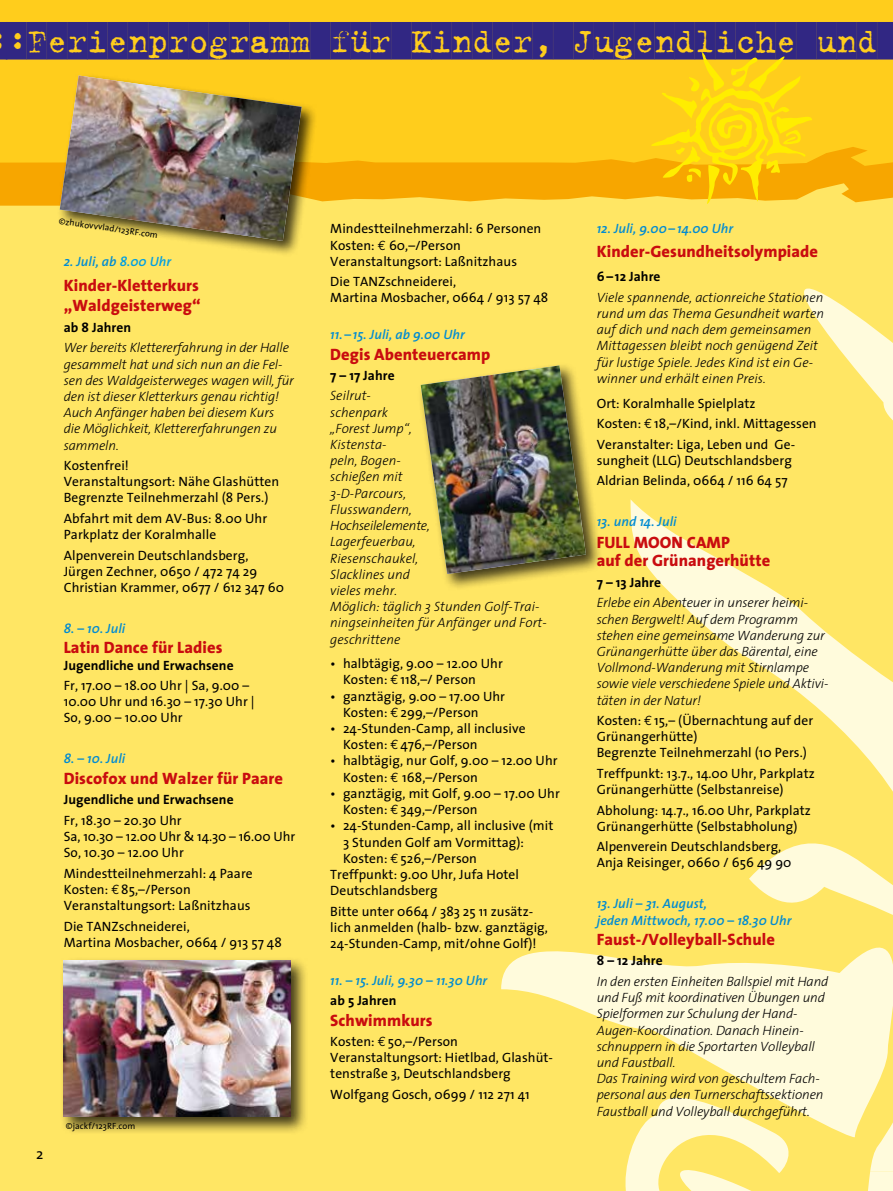
<style>
.page{position:relative;width:893px;height:1191px;background:#ffe664}
.page>*{position:absolute;margin:0;border:0;box-sizing:border-box;transform-origin:0 0}
.t1{font:37.5px "Trixie Cameo";letter-spacing:-.01em;color:#312783}
.t2{font:800 16.5px/20.4px "The Sans";letter-spacing:.005em;color:#c90c0f}
.t3{font:15px "The Sans";color:#000}
.t4{font:13.5px/16.2px "The Sans";letter-spacing:.005em;color:#000}
.t5{font:italic 300 13.5px/16.2px "The Sans";letter-spacing:-.01em;color:#000}
.t6{font:italic 600 13.5px/16.2px "The Sans";letter-spacing:.005em;color:#008bd2}
.t7{font:700 13.5px "The Sans";letter-spacing:.005em;color:#000}
.t8{font:9px "The Sans";letter-spacing:.005em;color:#000}
.s1{color:#009fe3}
.s2{font-family:"Euro Mono"}
</style>
<div class="page">
<svg style="left:804px;top:288px;width:89px;height:133px"></svg>
<svg style="left:501px;top:951px;width:130px;height:77px;fill:#fffbdc"></svg>
<svg style="left:625px;top:1151px;width:268px;height:40px"></svg>
<svg style="left:631px;top:500px;width:262px;height:688px"></svg>
<svg style="left:0;top:166px;width:893px;height:40px;fill:#f7a600"></svg>
<div style="left:0;top:0;width:893px;height:166px;background:#ffcd1c"></div>
<div style="left:0;top:22px;width:893px;height:42px;background:#ffcd1c"></div>
<svg style="left:647px;top:52px;width:165px;height:154px;background:#fdce13"></svg>
<div style="left:418px;top:362px;width:185px;height:229px;background:#000;opacity:.75"></div>
<img style="left:421px;top:365px;width:165px;height:209px">
<div style="left:59px;top:956px;width:249px;height:179px;background:#000;opacity:.75"></div>
<img style="left:64px;top:960px;width:226px;height:156px">
<div style="left:57px;top:72px;width:260px;height:185px;background:#000;opacity:.75"></div>
<img style="left:60px;top:75px;width:242px;height:166px">
<h1 class="t1" style="left:6px;top:21px;width:873px">:FERIENPROGRAMM FÜR KINDER, JUGENDLICHE UND</h1>
<p class="t8" style="left:60px;top:213px;width:101px;rotate:8deg">©zhukovvvlad/123RF.com</p>
<p class="t6" style="left:64px;top:253px;width:109px">2. Juli, ab <span class="s1">8.00 Uhr</span></p>
<p class="t2" style="left:64px;top:275px;width:138px">Kinder-Kletterkurs „Waldgeisterweg“</p>
<p class="t7" style="left:64px;top:316px;width:69px">ab 8 Jahren</p>
<p class="t5" style="left:64px;top:339px;width:232px">Wer bereits Klettererfahrung in der Halle gesammelt hat und sich nun an die Fel&shy;sen des Waldgeisterweges wagen will, für den ist dieser Kletterkurs genau richtig!<br>Auch Anfänger haben bei diesem Kurs die Möglichkeit, Klettererfahrungen zu sammeln.</p>
<p class="t4" style="left:64px;top:457px;width:217px">Kostenfrei!<br>Veranstaltungsort: Nähe Glashütten<br>Begrenzte Teilnehmerzahl (8 Pers.)</p>
<p class="t4" style="left:64px;top:510px;width:205px">Abfahrt mit dem AV-Bus: 8.00 Uhr<br>Parkplatz der Koralmhalle</p>
<p class="t4" style="left:64px;top:546px;width:222px">Alpenverein Deutschlandsberg,<br>Jürgen Zechner, 0650 / 472 74 29<br>Christian Krammer, 0677 / 612 347 60</p>
<p class="t6" style="left:64px;top:620px;width:63px">8. – 10. Juli</p>
<p class="t2" style="left:64px;top:637px;width:160px">Latin Dance für Ladies</p>
<p class="t7" style="left:64px;top:654px;width:171px">Jugendliche und Erwachsene</p>
<p class="t4" style="left:64px;top:677px;width:192px">Fr, 17.00 – 18.00 Uhr | Sa, 9.00 –<br>10.00 Uhr und 16.30 – 17.30 Uhr |<br>So, 9.00 – 10.00 Uhr</p>
<p class="t6" style="left:64px;top:750px;width:63px">8. – 10. Juli</p>
<p class="t2" style="left:64px;top:767px;width:221px">Discofox und Walzer für Paare</p>
<p class="t7" style="left:64px;top:788px;width:171px">Jugendliche und Erwachsene</p>
<p class="t4" style="left:64px;top:811px;width:233px">Fr, 18.30 – 20.30 Uhr<br>Sa, 10.30 – 12.00 Uhr &amp; 14.30 – 16.00 Uhr<br>So, 10.30 – 12.00 Uhr</p>
<p class="t4" style="left:64px;top:864px;width:190px">Mindestteilnehmerzahl: 4 Paare<br>Kosten: <span class="s2">€</span> 85,–/Person<br>Veranstaltungsort: Laßnitzhaus</p>
<p class="t4" style="left:64px;top:917px;width:220px">Die TANZschneiderei,<br>Martina Mosbacher, 0664 / 913 57 48</p>
<p class="t3" style="left:36px;top:1141px;width:9px">2</p>
<p class="t8" style="left:66px;top:1118px;width:71px">©jackf/123RF.com</p>
<p class="t4" style="left:330px;top:220px;width:213px">Mindestteilnehmerzahl: 6 Personen<br>Kosten: <span class="s2">€</span> 60,–/Person<br>Veranstaltungsort: Laßnitzhaus</p>
<p class="t4" style="left:330px;top:273px;width:220px">Die TANZschneiderei,<br>Martina Mosbacher, 0664 / 913 57 48</p>
<p class="t6" style="left:330px;top:326px;width:136px">11. – 15. Juli, ab 9.00 Uhr</p>
<p class="t2" style="left:330px;top:343px;width:162px">Degis Abenteuercamp</p>
<p class="t7" style="left:330px;top:364px;width:66px">7 – 17 Jahre</p>
<p class="t5" style="left:330px;top:387px;width:218px">Seilrut-<br>schenpark<br>„Forest Jump“,<br>Kistensta-<br>peln, Bogen-<br>schießen mit<br>3-D-Parcours,<br>Flusswandern,<br>Hochseilelemente,<br>Lagerfeuerbau,<br>Riesenschaukel,<br>Slacklines und<br>vieles mehr.<br>Möglich: täglich 3 Stunden Golf-Trai&shy;ningseinheiten für Anfänger und Fort&shy;geschrittene</p>
<p class="t4" style="left:343px;top:655px;width:161px;text-indent:-13px">• halbtägig, 9.00 – 12.00 Uhr<br>Kosten: <span class="s2">€</span> 118,–/ Person</p>
<p class="t4" style="left:343px;top:687px;width:164px;text-indent:-13px">• ganztägig, 9.00 – 17.00 Uhr<br>Kosten: <span class="s2">€</span> 299,–/Person</p>
<p class="t4" style="left:343px;top:720px;width:184px;text-indent:-13px">• 24-Stunden-Camp, all inclusive<br>Kosten: <span class="s2">€</span> 476,–/Person</p>
<p class="t4" style="left:343px;top:752px;width:216px;text-indent:-13px">• halbtägig, nur Golf, 9.00 – 12.00 Uhr<br>Kosten: <span class="s2">€</span> 168,–/Person</p>
<p class="t4" style="left:343px;top:785px;width:218px;text-indent:-13px">• ganztägig, mit Golf, 9.00 – 17.00 Uhr<br>Kosten: <span class="s2">€</span> 349,–/Person</p>
<p class="t4" style="left:330px;top:817px;width:225px">• 24-Stunden-Camp, all inclusive (mit</p>
<p class="t4" style="left:343px;top:833px;width:183px">3 Stunden Golf am Vormittag):</p>
<p class="t4" style="left:343px;top:849px;width:135px">Kosten: <span class="s2">€</span> 526,–/Person</p>
<p class="t4" style="left:330px;top:866px;width:190px">Treffpunkt: 9.00 Uhr, Jufa Hotel</p>
<p class="t4" style="left:330px;top:882px;width:109px">Deutschlandsberg</p>
<p class="t4" style="left:330px;top:902px;width:219px">Bitte unter 0664 / 383 25 11 zusätz&shy;lich anmelden (halb- bzw. ganztägig,<br>24-Stunden-Camp, mit/ohne Golf)!</p>
<p class="t6" style="left:330px;top:971px;width:159px">11. – 15. Juli, 9.30 – 11.30 Uhr</p>
<p class="t7" style="left:330px;top:989px;width:68px">ab 5 Jahren</p>
<p class="t2" style="left:330px;top:1009px;width:104px">Schwimmkurs</p>
<p class="t4" style="left:330px;top:1033px;width:224px">Kosten: <span class="s2">€</span> 50,–/Person<br>Veranstaltungsort: Hietlbad, Glashüt&shy;tenstraße 3, Deutschlandsberg</p>
<p class="t4" style="left:330px;top:1085px;width:201px">Wolfgang Gosch, 0699 / 112 271 41</p>
<p class="t6" style="left:597px;top:220px;width:138px">12. Juli, 9.00– 14.00 Uhr</p>
<p class="t2" style="left:597px;top:241px;width:223px">Kinder-Gesundheitsolympiade</p>
<p class="t7" style="left:597px;top:265px;width:65px">6– 12 Jahre</p>
<p class="t5" style="left:597px;top:289px;width:229px">Viele spannende, actionreiche Stationen rund um das Thema Gesundheit warten auf dich und nach dem gemeinsamen Mittagessen bleibt noch genügend Zeit für lustige Spiele. Jedes Kind ist ein Ge&shy;winner und erhält einen Preis.</p>
<p class="t4" style="left:597px;top:392px;width:221px;line-height:20.4px">Ort: Koralmhalle Spielplatz<br>Kosten: <span class="s2">€</span> 18,–/Kind, inkl. Mittagessen<br>Veranstalter: Liga, Leben und Ge-</p>
<p class="t4" style="left:597px;top:449px;width:197px;line-height:20.4px">sungheit (LLG) Deutschlandsberg<br>Aldrian Belinda, 0664 / 116 64 57</p>
<p class="t6" style="left:597px;top:513px;width:81px">13. und 14. Juli</p>
<p class="t2" style="left:597px;top:533px;width:175px;line-height:18px">FULL MOON CAMP<br>auf der Grünangerhütte</p>
<p class="t7" style="left:597px;top:571px;width:66px">7 – 13 Jahre</p>
<p class="t5" style="left:597px;top:594px;width:233px">Erlebe ein Abenteuer in unserer heimi&shy;schen Bergwelt! Auf dem Programm stehen eine gemeinsame Wanderung zur Grünangerhütte über das Bärental, eine Vollmond-Wanderung mit Stirnlampe sowie viele verschiedene Spiele und Aktivi&shy;täten in der Natur!</p>
<p class="t4" style="left:597px;top:712px;width:218px">Kosten: <span class="s2">€</span> 15,– (Übernachtung auf der<br>Grünangerhütte)<br>Begrenzte Teilnehmerzahl (10 Pers.)</p>
<p class="t4" style="left:597px;top:765px;width:220px">Treffpunkt: 13.7., 14.00 Uhr, Parkplatz<br>Grünangerhütte (Selbstanreise)</p>
<p class="t4" style="left:597px;top:801px;width:216px">Abholung: 14.7., 16.00 Uhr, Parkplatz<br>Grünangerhütte (Selbstabholung)</p>
<p class="t4" style="left:597px;top:838px;width:196px">Alpenverein Deutschlandsberg,<br>Anja Reisinger, 0660 / 656 49 90</p>
<p class="t6" style="left:597px;top:895px;width:196px">13. Juli – 31. August,<br>jeden Mittwoch, 17.00 – 18.30 Uhr</p>
<p class="t2" style="left:597px;top:928px;width:180px">Faust-/Volleyball-Schule</p>
<p class="t7" style="left:597px;top:949px;width:67px">8 – 12 Jahre</p>
<p class="t5" style="left:597px;top:972px;width:233px">In den ersten Einheiten Ballspiel mit Hand und Fuß mit koordinativen Übungen und Spielformen zur Schulung der Hand-Augen-Koordination. Danach Hinein&shy;schnuppern in die Sportarten Volleyball und Faustball.<br>Das Training wird von geschultem Fach&shy;personal aus den Turnerschaftssektionen Faustball und Volleyball durchgeführt.</p>
</div>
